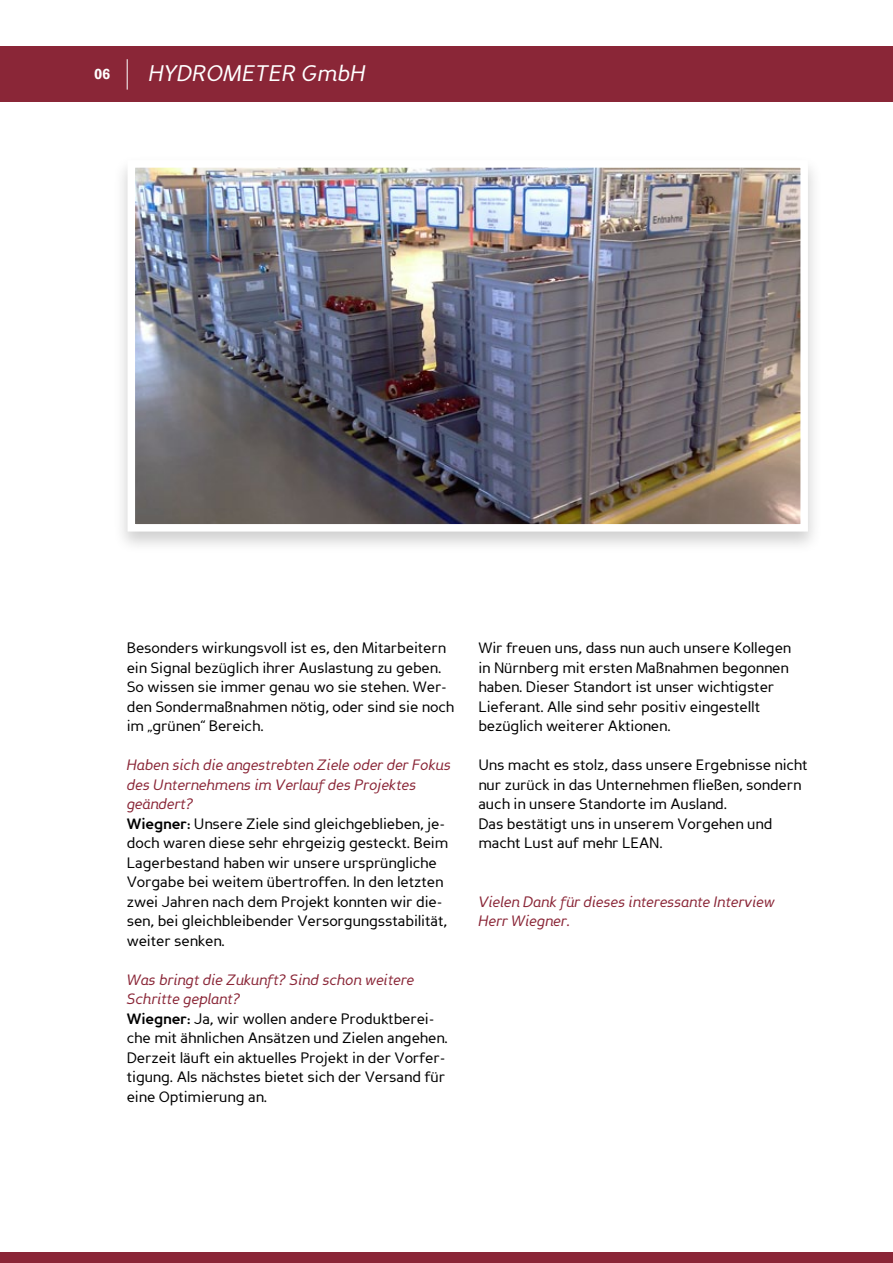
<style>
.page{position:relative;width:893px;height:1263px;background:#fff}
.page>*{position:absolute;margin:0;border:0;box-sizing:border-box;transform-origin:0 0}
.t1{font:italic 22.5px "Perspective Sans";color:#fff}
.t2{font:15px/19.5px "Perspective Sans";letter-spacing:-.01em;color:#000}
.t3{font:italic 15px/19.5px "Perspective Sans";letter-spacing:-.01em;color:#8a2637}
.t4{font:700 15px "Rockwell";color:#fff}
.s1{font-style:italic;color:#8a2637}
.s2{font-weight:700}
</style>
<div class="page">
<div style="left:0;top:47px;width:893px;height:55px;background:#8a2637"></div>
<div style="left:0;top:1252px;width:893px;height:11px;background:#8a2637"></div>
<hr style="left:127px;top:59px;width:1px;height:31px;background:#fff">
<div style="left:113px;top:154px;width:709px;height:400px;background:#000;opacity:.19"></div>
<img style="left:137px;top:169px;width:662px;height:353px">
<div style="left:128px;top:160px;width:680px;height:371px;border:8px solid #fff"></div>
<p class="t4" style="left:94px;top:65px;width:18px">06</p>
<h1 class="t1" style="left:149px;top:60px;width:219px">Hydrometer GmbH</h1>
<p class="t2" style="left:127px;top:639px;width:329px">Besonders wirkungsvoll ist es, den Mitarbeitern ein Signal bezüglich ihrer Auslastung zu geben.<br>So wissen sie immer genau wo sie stehen. Wer&shy;den Sondermaßnahmen nötig, oder sind sie noch im „grünen“ Bereich.</p>
<p class="t2" style="left:127px;top:756px;width:325px"><span class="s1">Haben sich die angestrebten Ziele oder der Fokus des Unternehmens im Verlauf des Projektes geändert?<br></span><span class="s2">Wiegner:</span> Unsere Ziele sind gleichgeblieben, je&shy;doch waren diese sehr ehrgeizig gesteckt. Beim Lagerbestand haben wir unsere ursprüngliche Vorgabe bei weitem übertroffen. In den letzten zwei Jahren nach dem Projekt konnten wir die&shy;sen, bei gleichbleibender Versorgungsstabilität, weiter senken.</p>
<p class="t2" style="left:127px;top:970px;width:323px"><span class="s1">Was bringt die Zukunft? Sind schon weitere Schritte geplant?<br></span><span class="s2">Wiegner:</span> Ja, wir wollen andere Produktberei&shy;che mit ähnlichen Ansätzen und Zielen angehen.<br>Derzeit läuft ein aktuelles Projekt in der Vorfer&shy;tigung. Als nächstes bietet sich der Versand für eine Optimierung an.</p>
<p class="t2" style="left:478px;top:639px;width:314px">Wir freuen uns, dass nun auch unsere Kollegen in Nürnberg mit ersten Maßnahmen begonnen haben. Dieser Standort ist unser wichtigster Lieferant. Alle sind sehr positiv eingestellt bezüglich weiterer Aktionen.</p>
<p class="t2" style="left:478px;top:756px;width:331px">Uns macht es stolz, dass unsere Ergebnisse nicht nur zurück in das Unternehmen fließen, sondern auch in unsere Standorte im Ausland.<br>Das bestätigt uns in unserem Vorgehen und macht Lust auf mehr LEAN.</p>
<p class="t3" style="left:478px;top:892px;width:298px">Vielen Dank für dieses interessante Interview<br>Herr Wiegner.</p>
</div>
